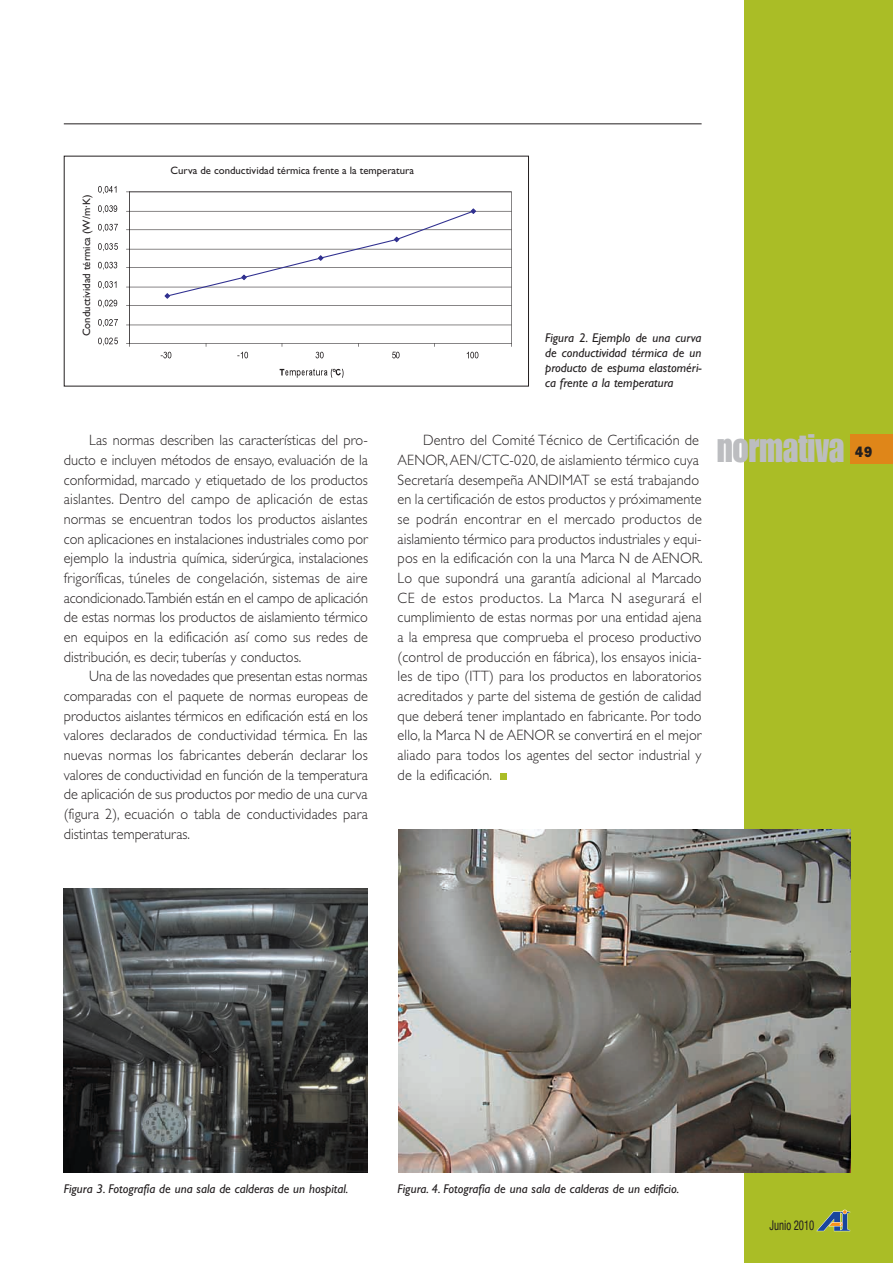
<style>
.page{position:relative;width:893px;height:1263px;background:#fff}
.page>*{position:absolute;margin:0;border:0;box-sizing:border-box;transform-origin:0 0}
.t1{font:60px "Helvetica Neue";color:#aabd26}
.t2{font:39px "Impact";letter-spacing:-.01em;color:#bcbdc0;scale:.9 1}
.t3{font:300 15px/19.6px "Gill Sans";letter-spacing:.01em;color:#231f20;text-align:justify;scale:.95 1}
.t4{font:800 15px "Franklin Gothic";color:#231f20;scale:.9 1}
.t5{font:condensed 13.5px "Helvetica Neue";color:#231f20;scale:.8 1}
.t6{font:italic 12.75px/15px "Gill Sans";color:#231f20;text-align:justify}
.t7{font:10.8px "Gill Sans";color:#231f20}
</style>
<div class="page">
<div style="left:744px;top:0;width:149px;height:1263px;background:#aabd26"></div>
<div style="left:850px;top:434px;width:43px;height:30px;background:#df8619"></div>
<hr style="left:64px;top:123px;width:638px;height:1px;background:#231f20">
<svg style="left:816px;top:1210px;width:34px;height:21px"></svg>
<svg style="left:98px;top:338px;width:20px;height:8px"></svg>
<svg style="left:98px;top:319px;width:20px;height:8px"></svg>
<svg style="left:98px;top:300px;width:19px;height:8px"></svg>
<svg style="left:98px;top:281px;width:18px;height:8px"></svg>
<svg style="left:98px;top:262px;width:19px;height:8px"></svg>
<svg style="left:98px;top:243px;width:20px;height:8px"></svg>
<svg style="left:98px;top:224px;width:20px;height:8px"></svg>
<svg style="left:98px;top:205px;width:19px;height:8px"></svg>
<svg style="left:98px;top:186px;width:18px;height:8px"></svg>
<svg style="left:126px;top:192px;width:386px;height:166px"></svg>
<svg style="left:280px;top:369px;width:64px;height:9px"></svg>
<img style="left:64px;top:889px;width:303px;height:283px">
<img style="left:398px;top:829px;width:452px;height:343px">
<p class="t7" style="left:83px;top:336px;width:143px;rotate:-90deg">Conductividad térmica (W/m·K)</p>
<p class="t7" style="left:171px;top:166px;width:245px">Curva de conductividad térmica frente a la temperatura</p>
<p class="t6" style="left:545px;top:331px;width:158px">Figura 2. Ejemplo de una curva de conductividad térmica de un producto de espuma elastoméri&shy;ca frente a la temperatura</p>
<p class="t3" style="left:64px;top:432px;width:322px;text-indent:26px">Las normas describen las características del pro&shy;ducto e incluyen métodos de ensayo, evaluación de la conformidad, marcado y etiquetado de los productos aislantes. Dentro del campo de aplicación de estas normas se encuentran todos los productos aislantes con aplicaciones en instalaciones industriales como por ejemplo la industria química, siderúrgica, instalaciones frigoríficas, túneles de congelación, sistemas de aire acondicionado.También están en el campo de aplicación de estas normas los productos de aislamiento térmico en equipos en la edificación así como sus redes de distribución, es decir, tuberías y conductos.</p>
<p class="t3" style="left:64px;top:668px;width:322px;text-indent:26px">Una de las novedades que presentan estas normas comparadas con el paquete de normas europeas de productos aislantes térmicos en edificación está en los valores declarados de conductividad térmica. En las nuevas normas los fabricantes deberán declarar los valores de conductividad en función de la temperatura de aplicación de sus productos por medio de una curva (figura 2), ecuación o tabla de conductividades para distintas temperaturas.</p>
<p class="t3" style="left:398px;top:432px;width:323px;text-align:left;text-indent:26px">Dentro del Comité Técnico de Certificación de AENOR, AEN/CTC-020, de aislamiento térmico cuya Secretaría desempeña ANDIMAT se está trabajando en la certificación de estos productos y próximamente se podrán encontrar en el mercado productos de aislamiento térmico para productos industriales y equi&shy;pos en la edificación con la una Marca N de AENOR.<br>Lo que supondrá una garantía adicional al Marcado CE de estos productos. La Marca N asegurará el cumplimiento de estas normas por una entidad ajena a la empresa que comprueba el proceso productivo (control de producción en fábrica), los ensayos inicia&shy;les de tipo (ITT) para los productos en laboratorios acreditados y parte del sistema de gestión de calidad que deberá tener implantado en fabricante. Por todo ello, la Marca N de AENOR se convertirá en el mejor aliado para todos los agentes del sector industrial y de la edificación.</p>
<h1 class="t1" style="left:496px;top:737px;width:18px">.</h1>
<h2 class="t2" style="left:717px;top:434px;width:144px">normativa</h2>
<p class="t4" style="left:855px;top:446px;width:20px">49</p>
<p class="t6" style="left:64px;top:1182px;width:286px">Figura 3. Fotografía de una sala de calderas de un hospital.</p>
<p class="t6" style="left:398px;top:1182px;width:283px">Figura. 4. Fotografía de una sala de calderas de un edificio.</p>
<p class="t5" style="left:770px;top:1220px;width:58px">Junio 2010</p>
</div>
